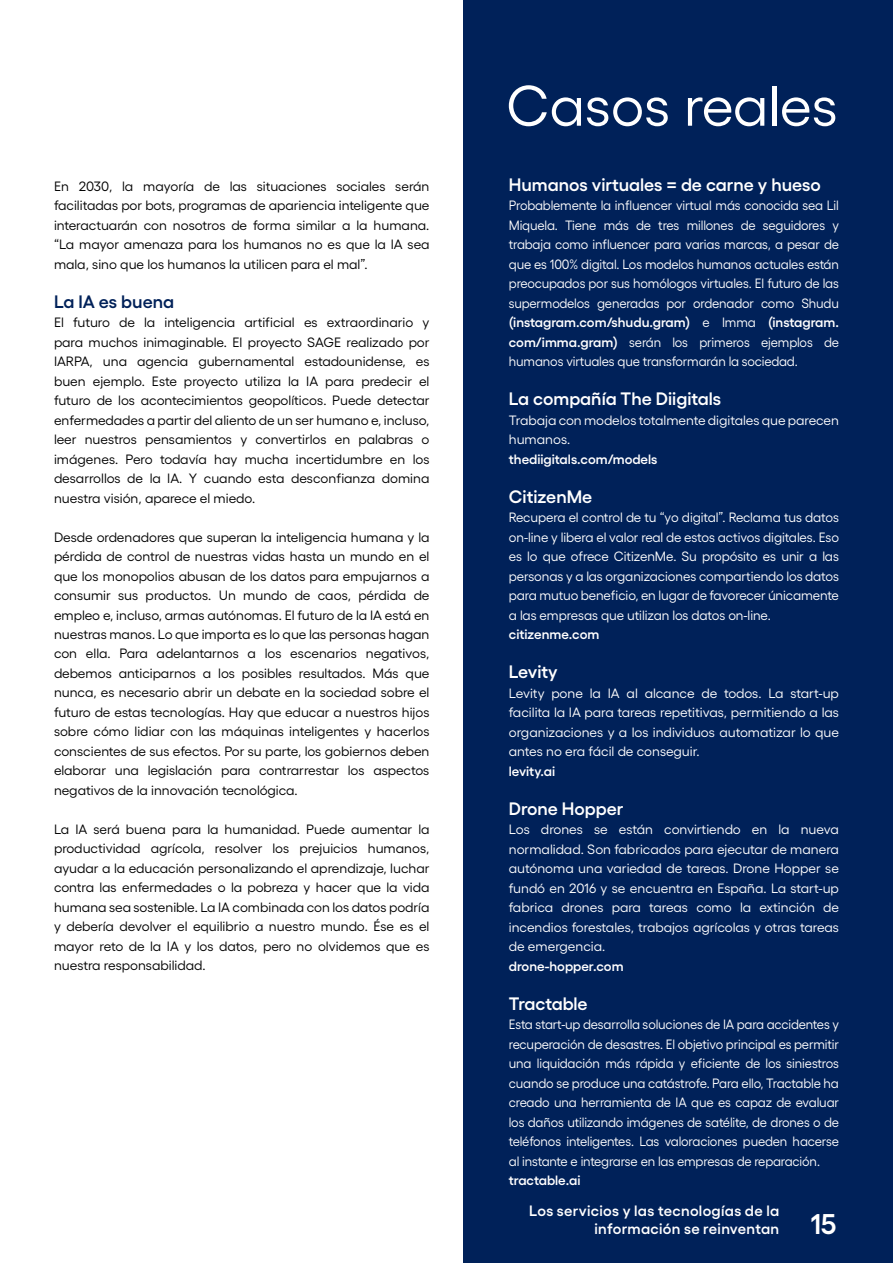
<style>
.page{position:relative;width:893px;height:1263px;background:#fff}
.page>*{position:absolute;margin:0;border:0;box-sizing:border-box;transform-origin:0 0}
.t1{font:57px "Gellix";color:#fff}
.t2{font:600 18px "Gellix";color:#fff}
.t3{font:600 18px "Gellix";color:#002159}
.t4{font:600 15px/18px "Gellix";letter-spacing:.02em;color:#fff}
.t5{font:13.5px/19.5px "Gellix";color:#000;text-align:justify}
.t6{font:13.5px/19.5px "Gellix";letter-spacing:-.01em;color:#fff;text-align:justify;scale:.95 1}
.t7{font:13.5px/19.5px "Gellix";letter-spacing:-.01em;color:#fff;text-align:justify}
.t8{font:600 13.5px "Gellix";color:#fff}
.s1{font-weight:600}
.s2{font-size:28.5px}
</style>
<div class="page">
<div style="left:463px;top:0;width:430px;height:1263px;background:#002159"></div>
<p class="t5" style="left:54px;top:175px;width:377px">En 2030, la mayoría de las situaciones sociales serán facilitadas por bots, programas de apariencia inteligente que interactuarán con nosotros de forma similar a la humana. “La mayor amenaza para los humanos no es que la IA sea mala, sino que los humanos la utilicen para el mal”.</p>
<h2 class="t3" style="left:54px;top:287px;width:122px">La IA es buena</h2>
<p class="t5" style="left:54px;top:311px;width:377px">El futuro de la inteligencia artificial es extraordinario y para muchos inimaginable. El proyecto SAGE realizado por IARPA, una agencia gubernamental estadounidense, es buen ejemplo. Este proyecto utiliza la IA para predecir el futuro de los acontecimientos geopolíticos. Puede detectar enfermedades a partir del aliento de un ser humano e, incluso, leer nuestros pensamientos y convertirlos en palabras o imágenes. Pero todavía hay mucha incertidumbre en los desarrollos de la IA. Y cuando esta desconfianza domina nuestra visión, aparece el miedo.</p>
<p class="t5" style="left:54px;top:526px;width:377px">Desde ordenadores que superan la inteligencia humana y la pérdida de control de nuestras vidas hasta un mundo en el que los monopolios abusan de los datos para empujarnos a consumir sus productos. Un mundo de caos, pérdida de empleo e, incluso, armas autónomas. El futuro de la IA está en nuestras manos. Lo que importa es lo que las personas hagan con ella. Para adelantarnos a los escenarios negativos, debemos anticiparnos a los posibles resultados. Más que nunca, es necesario abrir un debate en la sociedad sobre el futuro de estas tecnologías. Hay que educar a nuestros hijos sobre cómo lidiar con las máquinas inteligentes y hacerlos conscientes de sus efectos. Por su parte, los gobiernos deben elaborar una legislación para contrarrestar los aspectos negativos de la innovación tecnológica.</p>
<p class="t5" style="left:54px;top:818px;width:377px">La IA será buena para la humanidad. Puede aumentar la productividad agrícola, resolver los prejuicios humanos, ayudar a la educación personalizando el aprendizaje, luchar contra las enfermedades o la pobreza y hacer que la vida humana sea sostenible. La IA combinada con los datos podría y debería devolver el equilibrio a nuestro mundo. Ése es el mayor reto de la IA y los datos, pero no olvidemos que es nuestra responsabilidad.</p>
<h1 class="t1" style="left:506px;top:62px;width:333px">Casos reales</h1>
<h2 class="t2" style="left:509px;top:170px;width:313px">Humanos virtuales = de carne y hueso</h2>
<p class="t6" style="left:509px;top:194px;width:349px">Probablemente la influencer virtual más conocida sea Lil Miquela. Tiene más de tres millones de seguidores y trabaja como influencer para varias marcas, a pesar de que es 100% digital. Los modelos humanos actuales están preocupados por sus homólogos virtuales. El futuro de las supermodelos generadas por ordenador como Shudu <span class="s1">(instagram.com/shudu.gram)</span> e Imma <span class="s1">(instagram. com/imma.gram)</span> serán los primeros ejemplos de humanos virtuales que transformarán la sociedad.</p>
<h2 class="t2" style="left:509px;top:384px;width:214px">La compañía The Diigitals</h2>
<p class="t7" style="left:509px;top:409px;width:332px">Trabaja con modelos totalmente digitales que parecen humanos.</p>
<p class="t8" style="left:509px;top:448px;width:150px">thediigitals.com/models</p>
<h2 class="t2" style="left:509px;top:482px;width:85px">CitizenMe</h2>
<p class="t7" style="left:509px;top:506px;width:332px">Recupera el control de tu “yo digital”. Reclama tus datos on-line y libera el valor real de estos activos digitales. Eso es lo que ofrece CitizenMe. Su propósito es unir a las personas y a las organizaciones compartiendo los datos para mutuo beneficio, en lugar de favorecer únicamente a las empresas que utilizan los datos on-line.</p>
<p class="t8" style="left:509px;top:624px;width:92px">citizenme.com</p>
<h2 class="t2" style="left:509px;top:657px;width:50px">Levity</h2>
<p class="t7" style="left:509px;top:682px;width:332px">Levity pone la IA al alcance de todos. La start-up facilita la IA para tareas repetitivas, permitiendo a las organizaciones y a los individuos automatizar lo que antes no era fácil de conseguir.</p>
<p class="t8" style="left:509px;top:760px;width:48px">levity.ai</p>
<h2 class="t2" style="left:509px;top:794px;width:116px">Drone Hopper</h2>
<p class="t7" style="left:509px;top:818px;width:332px">Los drones se están convirtiendo en la nueva normalidad. Son fabricados para ejecutar de manera autónoma una variedad de tareas. Drone Hopper se fundó en 2016 y se encuentra en España. La start-up fabrica drones para tareas como la extinción de incendios forestales, trabajos agrícolas y otras tareas de emergencia.</p>
<p class="t8" style="left:509px;top:955px;width:116px">drone-hopper.com</p>
<h2 class="t2" style="left:509px;top:989px;width:80px">Tractable</h2>
<p class="t6" style="left:509px;top:1013px;width:349px">Esta start-up desarrolla soluciones de IA para accidentes y recuperación de desastres. El objetivo principal es permitir una liquidación más rápida y eficiente de los siniestros cuando se produce una catástrofe. Para ello, Tractable ha creado una herramienta de IA que es capaz de evaluar los daños utilizando imágenes de satélite, de drones o de teléfonos inteligentes. Las valoraciones pueden hacerse al instante e integrarse en las empresas de reparación.</p>
<p class="t8" style="left:509px;top:1170px;width:73px">tractable.ai</p>
<p class="t4" style="left:594px;top:1200px;width:244px;text-indent:-65px">Los servicios y las tecnologías de la información se reinventan <span class="s2">15</span></p>
</div>
